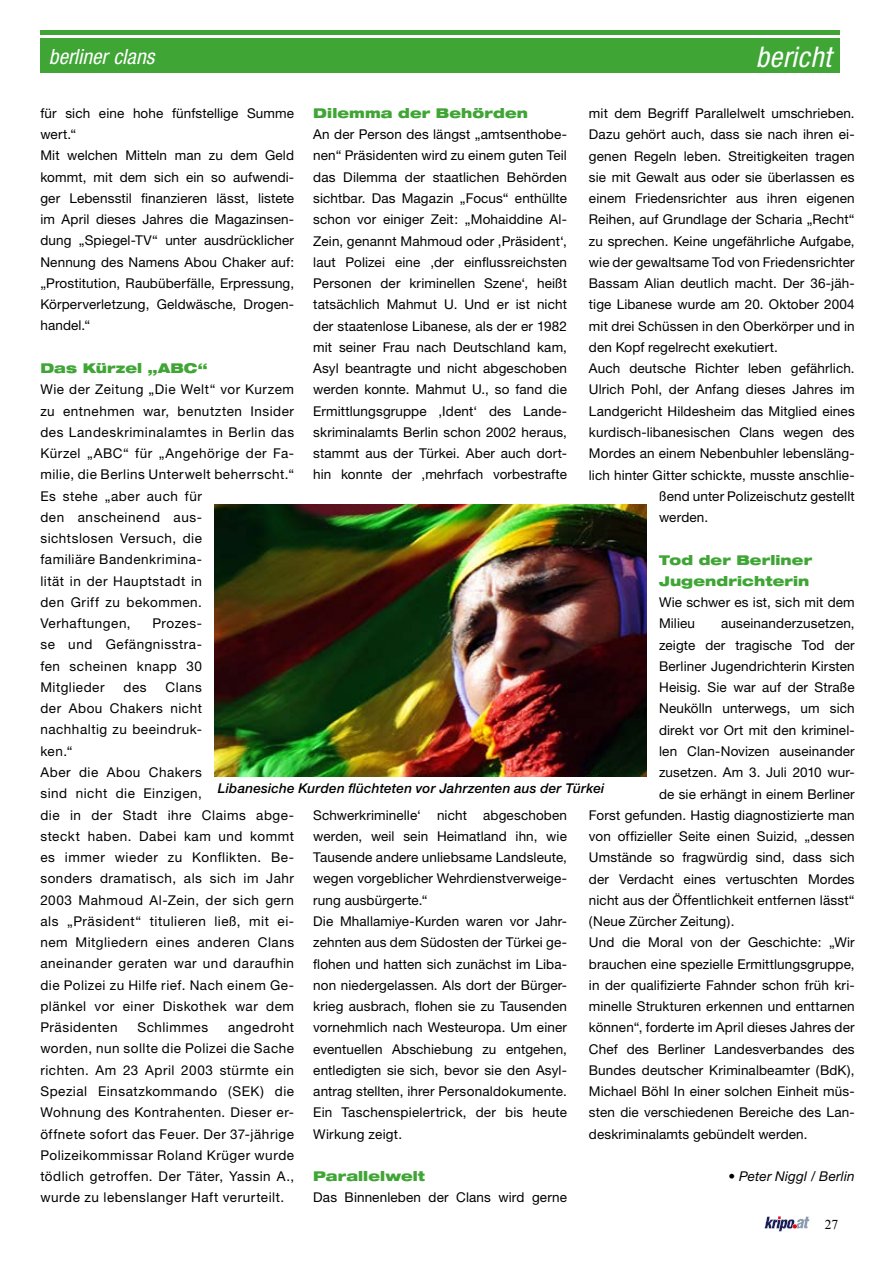
<style>
.page{position:relative;width:893px;height:1263px;background:#fff}
.page>*{position:absolute;margin:0;border:0;box-sizing:border-box;transform-origin:0 0}
.t1{font:italic condensed 28.5px "Helvetica Neue";letter-spacing:.02em;color:#fff}
.t2{font:italic condensed 21px "Helvetica Neue";letter-spacing:.005em;color:#fff}
.t3{font:13.5px/21.3px "Helvetica Neue";letter-spacing:.01em;color:#000}
.t4{font:13.5px/21.3px "Helvetica Neue";letter-spacing:.04em;color:#000}
.t5{font:900 expanded 13.5px/21.3px "Helvetica Neue";letter-spacing:.005em;color:#3fa535}
.t6{font:italic 500 13.5px "Helvetica Neue";letter-spacing:.015em;color:#000}
.t7{font:italic 13.5px "Helvetica Neue";letter-spacing:.015em;color:#000}
.t8{font:13.5px "Times New Roman";color:#000}
</style>
<div class="page">
<hr style="left:40px;top:30px;width:800px;height:4px;background:#3fa535">
<div style="left:40px;top:38px;width:800px;height:34px;background:#3fa535"></div>
<svg style="left:764px;top:1216px;width:46px;height:15px"></svg>
<img style="left:215px;top:504px;width:431px;height:273px">
<h2 class="t2" style="left:49px;top:44px;width:107px">berliner clans</h2>
<h1 class="t1" style="left:756px;top:40px;width:77px">bericht</h1>
<p class="t3" style="left:40px;top:102px;width:255px">für sich eine hohe fünfstellige Summe wert.“<br>Mit welchen Mitteln man zu dem Geld kommt, mit dem sich ein so aufwendi&shy;ger Lebensstil finanzieren lässt, listete im April dieses Jahres die Magazinsen&shy;dung „Spiegel-TV“ unter ausdrücklicher Nennung des Namens Abou Chaker auf: „Prostitution, Raubüberfälle, Erpressung, Körperverletzung, Geldwäsche, Drogen&shy;handel.“</p>
<p class="t5" style="left:40px;top:357px;width:169px">Das Kürzel „ABC“</p>
<p class="t4" style="left:40px;top:379px;width:255px">Wie der Zeitung „Die Welt“ vor Kurzem zu entnehmen war, benutzten Insider des Landeskriminalamtes in Berlin das<br>Kürzel „ABC“ für „Angehörige der Fa&shy;milie, die Berlins Unterwelt beherrscht.“<br>Es stehe „aber auch für<br>den anscheinend aus-<br>sichtslosen Versuch, die<br>familiäre Bandenkrimina-<br>lität in der Hauptstadt in<br>den Griff zu bekommen.<br>Verhaftungen,</p>
<p class="t5" style="left:313px;top:102px;width:216px">Dilemma der Behörden</p>
<p class="t3" style="left:313px;top:124px;width:255px;text-align:justify">An der Person des längst „amtsenthobe&shy;nen“ Präsidenten wird zu einem guten Teil das Dilemma der staatlichen Behörden sichtbar. Das Magazin „Focus“ enthüllte schon vor einiger Zeit: „Mohaiddine Al-Zein, genannt Mahmoud oder ‚Präsident‘, laut Polizei eine ‚der einflussreichsten Personen der kriminellen Szene‘, heißt tatsächlich Mahmut U. Und er ist nicht der staatenlose Libanese, als der er 1982 mit seiner Frau nach Deutschland kam, Asyl beantragte und nicht abgeschoben werden konnte. Mahmut U., so fand die Ermittlungsgruppe ‚Ident‘ des Lande&shy;skriminalamts Berlin schon 2002 heraus, stammt aus der Türkei. Aber auch dort&shy;hin konnte der ‚mehrfach vorbestrafte</p>
<p class="t3" style="left:589px;top:102px;width:267px">mit dem Begriff Parallelwelt umschrieben.</p>
<p class="t3" style="left:589px;top:124px;width:267px">Dazu gehört auch, dass sie nach ihren ei-</p>
<p class="t3" style="left:589px;top:145px;width:267px">genen Regeln leben. Streitigkeiten tragen</p>
<p class="t3" style="left:589px;top:166px;width:267px">sie mit Gewalt aus oder sie überlassen es</p>
<p class="t3" style="left:589px;top:187px;width:267px">einem Friedensrichter aus ihren eigenen</p>
<p class="t3" style="left:589px;top:209px;width:267px">Reihen, auf Grundlage der Scharia „Recht“</p>
<p class="t3" style="left:589px;top:230px;width:267px">zu sprechen. Keine ungefährliche Aufgabe,</p>
<p class="t3" style="left:589px;top:251px;width:267px">wie der gewaltsame Tod von Friedensrichter</p>
<p class="t3" style="left:589px;top:272px;width:267px">Bassam Alian deutlich macht. Der 36-jäh-</p>
<p class="t3" style="left:589px;top:294px;width:267px">tige Libanese wurde am 20. Oktober 2004</p>
<p class="t3" style="left:589px;top:315px;width:267px">mit drei Schüssen in den Oberkörper und in</p>
<p class="t3" style="left:589px;top:336px;width:190px">den Kopf regelrecht exekutiert.</p>
<p class="t3" style="left:589px;top:358px;width:267px">Auch deutsche Richter leben gefährlich.</p>
<p class="t3" style="left:589px;top:379px;width:267px">Ulrich Pohl, der Anfang dieses Jahres im</p>
<p class="t3" style="left:589px;top:400px;width:267px">Landgericht Hildesheim das Mitglied eines</p>
<p class="t3" style="left:589px;top:421px;width:267px">kurdisch-libanesischen Clans wegen des</p>
<p class="t3" style="left:589px;top:443px;width:267px">Mordes an einem Nebenbuhler lebensläng-</p>
<p class="t3" style="left:589px;top:464px;width:267px">lich hinter Gitter schickte, musste anschlie-</p>
<p class="t3" style="left:659px;top:485px;width:197px">ßend unter Polizeischutz gestellt</p>
<p class="t3" style="left:659px;top:506px;width:51px">werden.</p>
<p class="t5" style="left:659px;top:549px;width:155px">Tod der Berliner<br>Jugendrichterin</p>
<p class="t3" style="left:659px;top:591px;width:197px">Wie schwer es ist, sich mit dem<br>Milieu</p>
<p class="t3" style="left:40px;top:612px;width:163px;text-align:justify;text-indent:112px">Prozes&shy;se und Gefängnisstra&shy;fen scheinen knapp 30<br>Mitglieder</p>
<p class="t3" style="left:721px;top:613px;width:135px">auseinanderzusetzen,</p>
<p class="t3" style="left:659px;top:634px;width:197px">zeigte der tragische Tod der</p>
<p class="t3" style="left:659px;top:655px;width:197px">Berliner Jugendrichterin Kirsten</p>
<p class="t3" style="left:659px;top:676px;width:197px">Heisig. Sie war auf der Straße</p>
<p class="t3" style="left:659px;top:698px;width:197px">Neukölln unterwegs, um sich</p>
<p class="t3" style="left:659px;top:719px;width:197px">direkt vor Ort mit den kriminel-</p>
<p class="t3" style="left:659px;top:740px;width:197px">len Clan-Novizen auseinander</p>
<p class="t3" style="left:659px;top:762px;width:197px">zusetzen. Am 3. Juli 2010 wur-</p>
<p class="t3" style="left:659px;top:783px;width:197px">de sie erhängt in einem Berliner</p>
<p class="t3" style="left:589px;top:804px;width:267px">Forst gefunden. Hastig diagnostizierte man</p>
<p class="t3" style="left:589px;top:825px;width:267px">von offizieller Seite einen Suizid, „dessen</p>
<p class="t3" style="left:589px;top:847px;width:267px">Umstände so fragwürdig sind, dass sich</p>
<p class="t3" style="left:589px;top:868px;width:267px">der Verdacht eines vertuschten Mordes</p>
<p class="t3" style="left:589px;top:889px;width:267px">nicht aus der Öffentlichkeit entfernen lässt“</p>
<p class="t3" style="left:589px;top:910px;width:147px">(Neue Zürcher Zeitung).</p>
<p class="t3" style="left:589px;top:932px;width:267px">Und die Moral von der Geschichte: „Wir</p>
<p class="t3" style="left:589px;top:953px;width:267px">brauchen eine spezielle Ermittlungsgruppe,</p>
<p class="t3" style="left:589px;top:974px;width:267px">in der qualifizierte Fahnder schon früh kri-</p>
<p class="t3" style="left:589px;top:995px;width:267px">minelle Strukturen erkennen und enttarnen</p>
<p class="t3" style="left:589px;top:1017px;width:267px">können“, forderte im April dieses Jahres der</p>
<p class="t3" style="left:589px;top:1038px;width:267px">Chef des Berliner Landesverbandes des</p>
<p class="t3" style="left:589px;top:1059px;width:267px">Bundes deutscher Kriminalbeamter (BdK),</p>
<p class="t3" style="left:589px;top:1080px;width:267px">Michael Böhl In einer solchen Einheit müs-</p>
<p class="t3" style="left:589px;top:1102px;width:267px">sten die verschiedenen Bereiche des Lan-</p>
<p class="t3" style="left:589px;top:1123px;width:220px">deskriminalamts gebündelt werden.</p>
<p class="t7" style="left:729px;top:1168px;width:128px">• Peter Niggl / Berlin</p>
<p class="t4" style="left:40px;top:676px;width:255px;text-indent:125px">Clans<br>der Abou Chakers nicht<br>nachhaltig zu beeindruc-<br>ken.“<br>Aber die Abou Chakers<br>sind nicht die Einzigen,<br>die in der Stadt ihre Claims abge&shy;steckt haben. Dabei kam und kommt es immer wieder zu Konflikten. Be&shy;sonders dramatisch, als sich im Jahr<br>2003 Mahmoud Al-Zein, der sich gern als „Präsident“ titulieren ließ, mit ei&shy;nem Mitgliedern eines anderen Clans aneinander geraten war und daraufhin die Polizei zu Hilfe rief. Nach einem Ge&shy;plänkel vor einer Diskothek war dem<br>Präsidenten</p>
<p class="t3" style="left:124px;top:676px;width:25px">des</p>
<p class="t6" style="left:218px;top:780px;width:388px">Libanesiche Kurden flüchteten vor Jahrzenten aus der Türkei</p>
<p class="t3" style="left:313px;top:804px;width:255px">Schwerkriminelle‘ nicht abgeschoben werden, weil sein Heimatland ihn, wie Tausende andere unliebsame Landsleute, wegen vorgeblicher Wehrdienstverweige&shy;rung ausbürgerte.“<br>Die Mhallamiye-Kurden waren vor Jahr&shy;zehnten aus dem Südosten der Türkei ge&shy;flohen und hatten sich zunächst im Liba&shy;non niedergelassen. Als dort der Bürger&shy;krieg ausbrach, flohen sie zu Tausenden vornehmlich nach Westeuropa. Um einer eventuellen Abschiebung zu entgehen, entledigten sie sich, bevor sie den Asyl&shy;antrag stellten, ihrer Personaldokumente.<br>Ein Taschenspielertrick, der bis heute Wirkung zeigt.</p>
<p class="t5" style="left:313px;top:1165px;width:113px">Parallelwelt</p>
<p class="t3" style="left:313px;top:1187px;width:255px">Das Binnenleben der Clans wird gerne</p>
<p class="t4" style="left:137px;top:1016px;width:72px">Schlimmes</p>
<p class="t3" style="left:40px;top:1016px;width:255px;text-align:justify;text-indent:188px">angedroht worden, nun sollte die Polizei die Sache richten. Am 23 April 2003 stürmte ein Spezial Einsatzkommando (SEK) die Wohnung des Kontrahenten. Dieser er&shy;öffnete sofort das Feuer. Der 37-jährige Polizeikommissar Roland Krüger wurde tödlich getroffen. Der Täter, Yassin A., wurde zu lebenslanger Haft verurteilt.</p>
<p class="t8" style="left:825px;top:1215px;width:15px">27</p>
</div>
